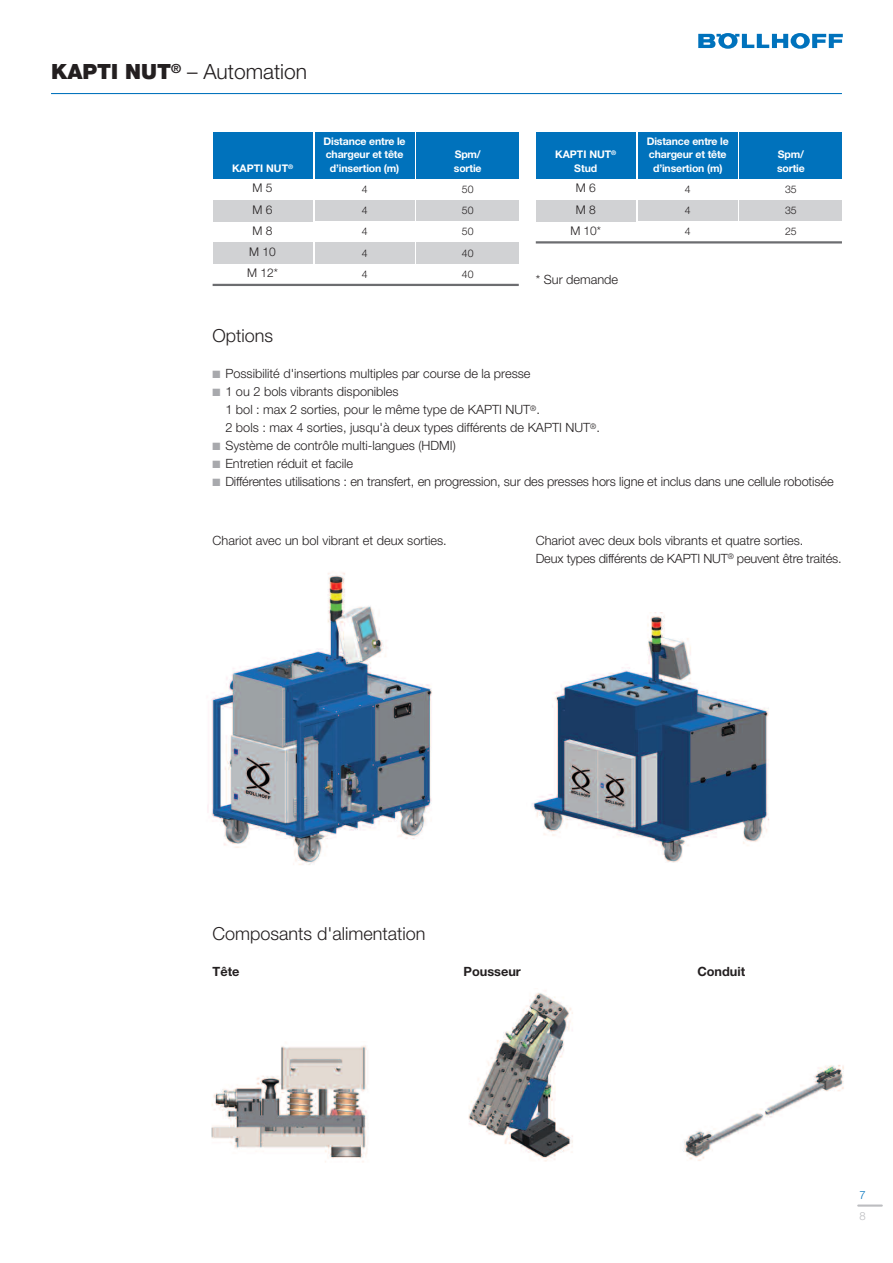
<style>
.page{position:relative;width:893px;height:1263px;background:#fff}
.page>*{position:absolute;margin:0;border:0;box-sizing:border-box;transform-origin:0 0}
.t1{font:300 21px "Helvetica Neue";color:#231f20}
.t2{font:300 18px "Helvetica Neue";color:#231f20}
.t3{font:300 12.75px/18px "Helvetica Neue";color:#231f20}
.t4{font:700 12.75px "Helvetica Neue";color:#231f20}
.t5{font:300 12px/21.3px "Helvetica Neue";color:#231f20}
.t6{font:300 11.25px "Helvetica Neue";color:#bcbdc0}
.t7{font:300 11.25px "Helvetica Neue";color:#0072bc}
.t8{font:700 10.5px/13.5px "Helvetica Neue";letter-spacing:-.015em;color:#fff;text-align:center}
.t9{font:300 10.5px/21.3px "Helvetica Neue";color:#231f20}
.s1{font-weight:900}
.s2{color:#a8a9ad}
</style>
<div class="page">
<svg style="left:698px;top:33px;width:145px;height:16px"></svg>
<hr style="left:51px;top:93px;width:791px;height:1px;background:#0072bc">
<div style="left:213px;top:132px;width:100px;height:47px;background:#0072bc"></div>
<div style="left:213px;top:200px;width:100px;height:21px;background:#d1d2d4"></div>
<div style="left:417px;top:132px;width:102px;height:47px;background:#0072bc"></div>
<div style="left:417px;top:200px;width:102px;height:21px;background:#d1d2d4"></div>
<div style="left:315px;top:132px;width:100px;height:47px;background:#0072bc"></div>
<div style="left:315px;top:200px;width:100px;height:21px;background:#d1d2d4"></div>
<div style="left:213px;top:242px;width:100px;height:22px;background:#d1d2d4"></div>
<div style="left:417px;top:242px;width:102px;height:22px;background:#d1d2d4"></div>
<div style="left:315px;top:242px;width:100px;height:22px;background:#d1d2d4"></div>
<hr style="left:213px;top:284px;width:306px;height:2px;background:#6c6d70">
<div style="left:536px;top:132px;width:100px;height:47px;background:#0072bc"></div>
<div style="left:536px;top:200px;width:100px;height:21px;background:#d1d2d4"></div>
<div style="left:740px;top:132px;width:102px;height:47px;background:#0072bc"></div>
<div style="left:740px;top:200px;width:102px;height:21px;background:#d1d2d4"></div>
<div style="left:638px;top:132px;width:100px;height:47px;background:#0072bc"></div>
<div style="left:638px;top:200px;width:100px;height:21px;background:#d1d2d4"></div>
<hr style="left:536px;top:241px;width:306px;height:2px;background:#6c6d70">
<img style="left:211px;top:1045px;width:156px;height:117px">
<img style="left:207px;top:573px;width:225px;height:292px">
<img style="left:532px;top:612px;width:237px;height:250px">
<img style="left:468px;top:990px;width:105px;height:172px">
<img style="left:683px;top:1065px;width:161px;height:96px">
<hr style="left:857px;top:1204px;width:26px;height:2px;background:#bcbdc0">
<h1 class="t1" style="left:51px;top:64px;width:258px"><span class="s1">KAPTI NUT</span><sup>®</sup> – Automation</h1>
<p class="t8" style="left:324px;top:135px;width:84px">Distance entre le chargeur et tête d’insertion (m)</p>
<p class="t9" style="left:362px;top:201px;width:7px">4</p>
<p class="t8" style="left:454px;top:148px;width:29px;text-align:left">Spm/ sortie</p>
<p class="t9" style="left:462px;top:201px;width:13px">50</p>
<p class="t8" style="left:232px;top:162px;width:63px">KAPTI NUT<sup>®</sup></p>
<p class="t5" style="left:253px;top:179px;width:21px">M 5<br>M 6</p>
<p class="t9" style="left:462px;top:179px;width:13px">50</p>
<p class="t9" style="left:362px;top:179px;width:7px">4</p>
<p class="t8" style="left:647px;top:135px;width:84px">Distance entre le chargeur et tête d’insertion (m)</p>
<p class="t9" style="left:685px;top:201px;width:7px">4</p>
<p class="t8" style="left:777px;top:148px;width:29px;text-align:left">Spm/ sortie</p>
<p class="t9" style="left:785px;top:201px;width:13px">35</p>
<p class="t8" style="left:555px;top:148px;width:63px">KAPTI NUT<sup>®<br></sup>Stud</p>
<p class="t5" style="left:576px;top:179px;width:21px">M 6<br>M 8</p>
<p class="t9" style="left:785px;top:179px;width:13px">35</p>
<p class="t9" style="left:685px;top:179px;width:7px">4</p>
<p class="t5" style="left:249px;top:221px;width:28px">M 8<br>M 10</p>
<p class="t9" style="left:462px;top:222px;width:13px">50<br>40</p>
<p class="t9" style="left:362px;top:222px;width:7px">4<br>4</p>
<p class="t5" style="left:570px;top:221px;width:32px">M 10*</p>
<p class="t9" style="left:685px;top:222px;width:7px">4</p>
<p class="t9" style="left:785px;top:222px;width:13px">25</p>
<p class="t5" style="left:247px;top:264px;width:32px">M 12*</p>
<p class="t9" style="left:362px;top:264px;width:7px">4</p>
<p class="t9" style="left:462px;top:264px;width:13px">40</p>
<p class="t3" style="left:536px;top:272px;width:84px">* Sur demande</p>
<h2 class="t2" style="left:213px;top:330px;width:62px">Options</h2>
<p class="t3" style="left:213px;top:366px;width:319px"><span class="s2">■</span> Possibilité d'insertions multiples par course de la presse</p>
<p class="t3" style="left:225px;top:384px;width:376px;text-indent:-13px"><span class="s2">■</span> 1 ou 2 bols vibrants disponibles<br>1 bol : max 2 sorties, pour le même type de KAPTI NUT<sup>®</sup>.<br>2 bols : max 4 sorties, jusqu'à deux types différents de KAPTI NUT<sup>®</sup>.</p>
<p class="t3" style="left:213px;top:438px;width:245px"><span class="s2">■</span> Système de contrôle multi-langues (HDMI)</p>
<p class="t3" style="left:213px;top:456px;width:142px"><span class="s2">■</span> Entretien réduit et facile</p>
<p class="t3" style="left:213px;top:474px;width:623px"><span class="s2">■</span> Différentes utilisations : en transfert, en progression, sur des presses hors ligne et inclus dans une cellule robotisée</p>
<p class="t3" style="left:213px;top:533px;width:236px">Chariot avec un bol vibrant et deux sorties.</p>
<p class="t3" style="left:536px;top:533px;width:307px">Chariot avec deux bols vibrants et quatre sorties.<br>Deux types différents de KAPTI NUT<sup>®</sup> peuvent être traités.</p>
<h2 class="t2" style="left:213px;top:927px;width:214px">Composants d'alimentation</h2>
<p class="t4" style="left:213px;top:967px;width:28px">Tête</p>
<p class="t4" style="left:463px;top:967px;width:59px">Pousseur</p>
<p class="t4" style="left:697px;top:967px;width:49px">Conduit</p>
<p class="t7" style="left:859px;top:1191px;width:8px">7</p>
<p class="t6" style="left:859px;top:1212px;width:8px">8</p>
</div>
